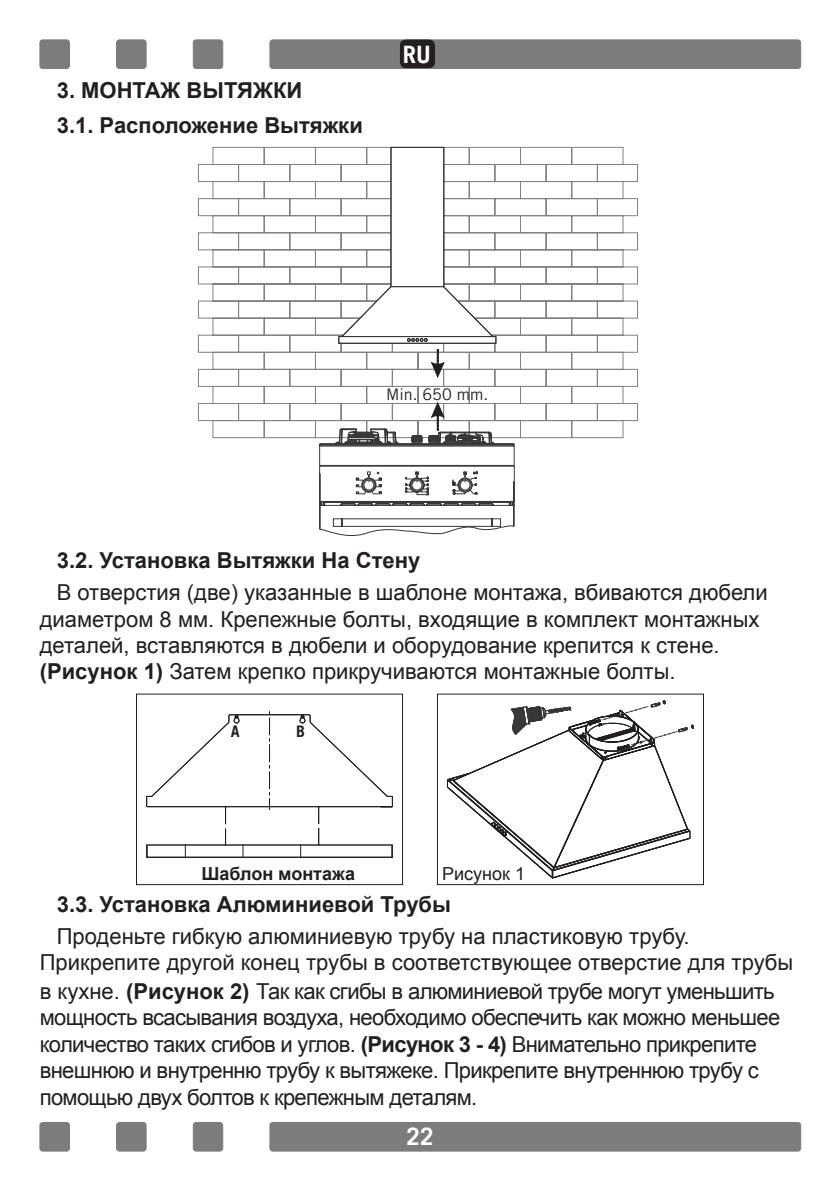
<style>
.page{position:relative;width:840px;height:1191px;background:#fff}
.page>*{position:absolute;margin:0;border:0;box-sizing:border-box;transform-origin:0 0}
.t1{font:700 24px "Trade Gothic";color:#fff}
.t2{font:22px/26.4px "Arial";letter-spacing:-.01em;color:#231f20}
.t3{font:22px/26.4px "Arial";letter-spacing:-.03em;color:#231f20}
.t4{font:700 22px/34.4px "Arial";color:#231f20}
.t5{font:700 18px "Arial";color:#231f20}
.t6{font:18px "Arial";color:#231f20}
.t7{font:16px "Trade Gothic";color:#231f20}
.t8{font:700 16px "Trade Gothic";color:#231f20}
.s1{font-weight:700}
</style>
<div class="page">
<div style="left:270px;top:40px;width:530px;height:28px;background:#7d7c7c;border-radius:3px"></div>
<div style="left:269px;top:40px;width:531px;height:29px;border:1px solid #7d7c7c;border-radius:3px"></div>
<div style="left:40px;top:40px;width:29px;height:28px;background:#7d7c7c;border-radius:3px"></div>
<div style="left:40px;top:40px;width:30px;height:29px;border:1px solid #7d7c7c;border-radius:3px"></div>
<div style="left:193px;top:40px;width:29px;height:28px;background:#7d7c7c;border-radius:3px"></div>
<div style="left:193px;top:40px;width:30px;height:29px;border:1px solid #7d7c7c;border-radius:3px"></div>
<div style="left:116px;top:40px;width:30px;height:28px;background:#7d7c7c;border-radius:3px"></div>
<div style="left:116px;top:40px;width:30px;height:29px;border:1px solid #7d7c7c;border-radius:3px"></div>
<div style="left:270px;top:1122px;width:530px;height:29px;background:#7d7c7c;border-radius:3px"></div>
<div style="left:269px;top:1122px;width:531px;height:29px;border:1px solid #7d7c7c;border-radius:3px"></div>
<div style="left:40px;top:1122px;width:29px;height:29px;background:#7d7c7c;border-radius:3px"></div>
<div style="left:40px;top:1122px;width:30px;height:29px;border:1px solid #7d7c7c;border-radius:3px"></div>
<div style="left:193px;top:1122px;width:29px;height:29px;background:#7d7c7c;border-radius:3px"></div>
<div style="left:193px;top:1122px;width:30px;height:29px;border:1px solid #7d7c7c;border-radius:3px"></div>
<div style="left:116px;top:1122px;width:30px;height:29px;background:#7d7c7c;border-radius:3px"></div>
<div style="left:116px;top:1122px;width:30px;height:29px;border:1px solid #7d7c7c;border-radius:3px"></div>
<svg style="left:198px;top:147px;width:439px;height:291px"></svg>
<svg style="left:319px;top:349px;width:195px;height:187px"></svg>
<div style="left:338px;top:336px;width:157px;height:7px;background:#fff"></div>
<div style="left:391px;top:147px;width:52px;height:140px;background:#fff"></div>
<div style="left:390px;top:147px;width:54px;height:140px;border:1px solid #383839"></div>
<svg style="left:341px;top:286px;width:153px;height:55px"></svg>
<svg style="left:447px;top:700px;width:246px;height:178px"></svg>
<div style="left:437px;top:694px;width:266px;height:191px;border:1px solid #231f20"></div>
<hr style="left:147px;top:857px;width:245px;height:1px;background:#231f20">
<svg style="left:146px;top:711px;width:247px;height:146px"></svg>
<div style="left:136px;top:694px;width:266px;height:191px;border:1px solid #231f20"></div>
<div style="left:401px;top:40px;width:34px;height:28px;background:#231f20;border-radius:6px"></div>
<div style="left:400px;top:40px;width:34px;height:28px;background:#231f20;border-radius:6px"></div>
<p class="t4" style="left:57px;top:74px;width:307px">3. МОНТАЖ ВЫТЯЖКИ<br>3.1. Расположение Вытяжки</p>
<p class="t1" style="left:402px;top:44px;width:30px">RU</p>
<p class="t7" style="left:386px;top:388px;width:104px">Min. 650 mm.</p>
<p class="t4" style="left:57px;top:544px;width:365px">3.2. Установка Вытяжки На Стену</p>
<p class="t2" style="left:40px;top:579px;width:729px;text-indent:17px">В отверстия (две) указанные в шаблоне монтажа, вбиваются дюбели диаметром 8 мм. Крепежные болты, входящие в комплект монтажных деталей, вставляются в дюбели и оборудование крепится к стене. <span class="s1">(Рисунок 1)</span> Затем крепко прикручиваются монтажные болты.</p>
<p class="t8" style="left:230px;top:724px;width:10px">A</p>
<p class="t8" style="left:296px;top:724px;width:10px">B</p>
<p class="t5" style="left:201px;top:862px;width:155px">Шаблон монтажа</p>
<p class="t6" style="left:442px;top:862px;width:84px">Рисунок 1</p>
<p class="t4" style="left:57px;top:887px;width:395px">3.3. Установка Алюминиевой Трубы</p>
<p class="t2" style="left:40px;top:923px;width:754px;text-indent:17px">Проденьте гибкую алюминиевую трубу на пластиковую трубу.<br>Прикрепите другой конец трубы в соответствующее отверстие для трубы</p>
<p class="t3" style="left:40px;top:978px;width:741px">в кухне. <span class="s1">(Рисунок 2)</span> Так как сгибы в алюминиевой трубе могут уменьшить мощность всасывания воздуха, необходимо обеспечить как можно меньшее количество таких сгибов и углов. <span class="s1">(Рисунок 3 - 4)</span> Внимательно прикрепите внешнюю и внутренню трубу к вытяжеке. Прикрепите внутреннюю трубу с помощью двух болтов к крепежным деталям.</p>
<p class="t1" style="left:406px;top:1127px;width:28px">22</p>
</div>
